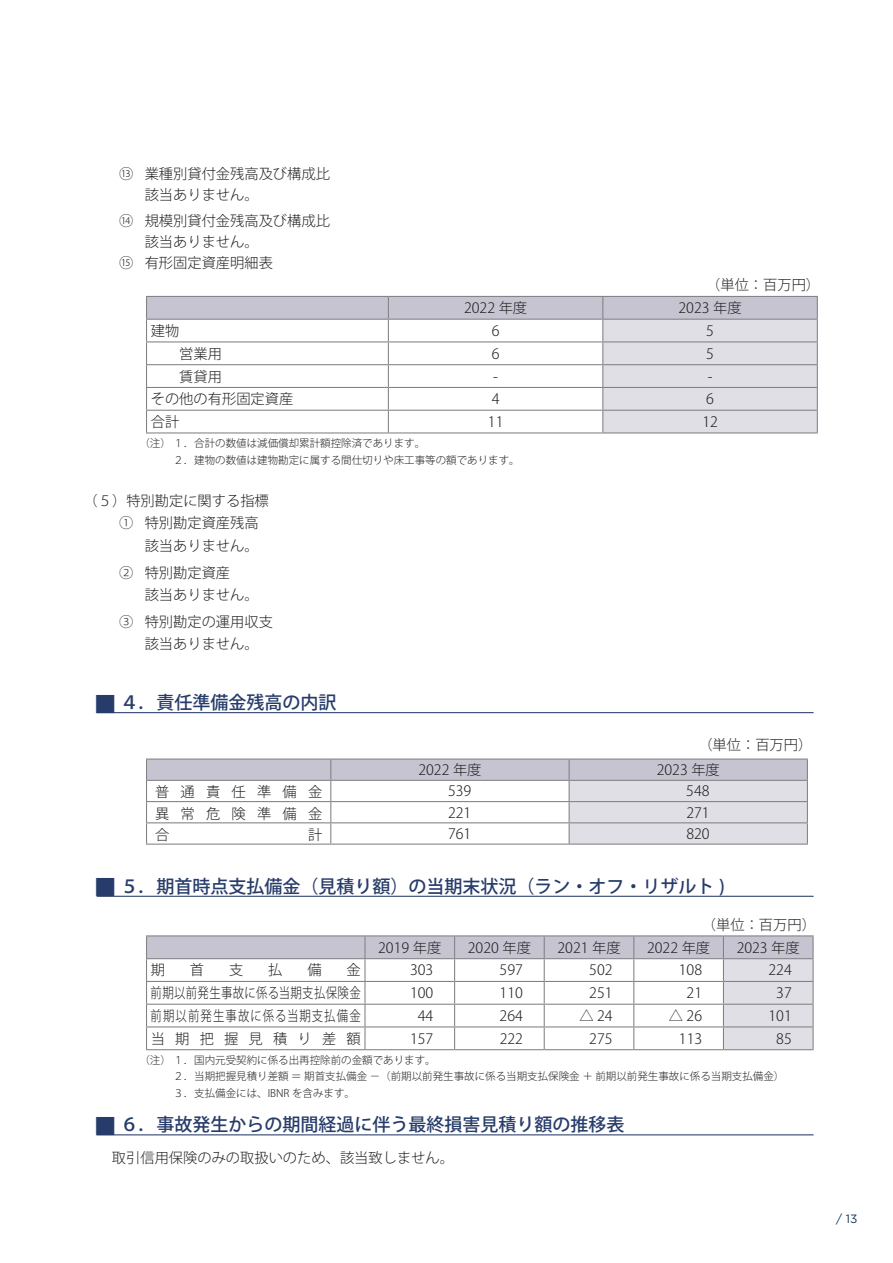
<style>
.page{position:relative;width:893px;height:1263px;background:#fff}
.page>*{position:absolute;margin:0;border:0;box-sizing:border-box;transform-origin:0 0}
.t1{font:500 18px "Koz Go Pro";color:#273c6a}
.t2{font:300 14.25px/22.5px "Koz Go Pro";color:#231f20}
.t3{font:300 14.25px "Koz Go Pro";letter-spacing:.03em;color:#231f20;scale:.8 1}
.t4{font:300 14.25px "Koz Go Pro";letter-spacing:.095em;color:#231f20;scale:.8 1}
.t5{font:300 14.25px "Koz Go Pro";letter-spacing:.79em;color:#231f20}
.t6{font:12px "Gotham";color:#113761}
.t7{font:300 10.5px/16.5px "Koz Go Pro";color:#231f20}
.s1{font-family:"Shin Go Pr 6 N";font-size:21px}
</style>
<div class="page">
<hr style="left:97px;top:712px;width:717px;height:1px;background:#273c6a">
<hr style="left:97px;top:896px;width:717px;height:1px;background:#273c6a">
<hr style="left:97px;top:1134px;width:717px;height:1px;background:#273c6a">
<svg style="left:146px;top:296px;width:672px;height:137px"></svg>
<hr style="left:388px;top:319px;width:215px;height:1px;background:#808285">
<hr style="left:603px;top:319px;width:215px;height:1px;background:#808285">
<hr style="left:146px;top:843px;width:185px;height:2px;background:#808285">
<hr style="left:331px;top:843px;width:238px;height:2px;background:#808285">
<hr style="left:569px;top:843px;width:239px;height:2px;background:#808285">
<hr style="left:146px;top:758px;width:185px;height:2px;background:#808285">
<hr style="left:331px;top:758px;width:238px;height:2px;background:#808285">
<hr style="left:569px;top:758px;width:239px;height:2px;background:#808285">
<svg style="left:146px;top:759px;width:662px;height:85px"></svg>
<hr style="left:331px;top:780px;width:238px;height:1px;background:#808285">
<hr style="left:569px;top:780px;width:239px;height:1px;background:#808285">
<hr style="left:812px;top:959px;width:2px;height:22px;background:#808285">
<hr style="left:723px;top:981px;width:91px;height:1px;background:#808285">
<hr style="left:812px;top:982px;width:2px;height:22px;background:#808285">
<hr style="left:723px;top:1004px;width:91px;height:1px;background:#808285">
<hr style="left:812px;top:1005px;width:2px;height:21px;background:#808285">
<hr style="left:723px;top:1026px;width:91px;height:1px;background:#808285">
<hr style="left:812px;top:1027px;width:2px;height:22px;background:#808285">
<hr style="left:723px;top:1049px;width:91px;height:1px;background:#808285">
<hr style="left:146px;top:935px;width:219px;height:1px;background:#808285">
<hr style="left:365px;top:935px;width:90px;height:1px;background:#808285">
<hr style="left:455px;top:935px;width:89px;height:1px;background:#808285">
<hr style="left:544px;top:935px;width:90px;height:1px;background:#808285">
<hr style="left:634px;top:935px;width:89px;height:1px;background:#808285">
<hr style="left:723px;top:935px;width:91px;height:1px;background:#808285">
<svg style="left:146px;top:936px;width:667px;height:114px"></svg>
<hr style="left:812px;top:936px;width:2px;height:22px;background:#808285">
<hr style="left:365px;top:958px;width:90px;height:1px;background:#808285">
<hr style="left:455px;top:958px;width:89px;height:1px;background:#808285">
<hr style="left:544px;top:958px;width:90px;height:1px;background:#808285">
<hr style="left:634px;top:958px;width:89px;height:1px;background:#808285">
<hr style="left:723px;top:958px;width:91px;height:1px;background:#808285">
<p class="t2" style="left:145px;top:164px;width:187px;line-height:21px;text-indent:-25px">⑬ 業種別貸付金残高及び構成比該当ありません。</p>
<p class="t2" style="left:119px;top:209px;width:212px">⑭ 規模別貸付金残高及び構成比</p>
<p class="t2" style="left:145px;top:230px;width:115px">該当ありません。</p>
<p class="t2" style="left:119px;top:251px;width:155px">⑮ 有形固定資産明細表</p>
<p class="t2" style="left:706px;top:274px;width:116px">（単位：百万円）</p>
<p class="t2" style="left:464px;top:297px;width:65px">2022 年度</p>
<p class="t2" style="left:678px;top:297px;width:65px">2023 年度</p>
<p class="t2" style="left:151px;top:320px;width:30px">建物</p>
<p class="t2" style="left:492px;top:320px;width:9px">6</p>
<p class="t2" style="left:706px;top:320px;width:9px">5</p>
<p class="t2" style="left:151px;top:342px;width:73px">　　営業用</p>
<p class="t2" style="left:492px;top:342px;width:9px">6</p>
<p class="t2" style="left:706px;top:342px;width:9px">5</p>
<p class="t2" style="left:151px;top:365px;width:73px">　　賃貸用</p>
<p class="t2" style="left:493px;top:365px;width:6px">-</p>
<p class="t2" style="left:708px;top:365px;width:6px">-</p>
<p class="t2" style="left:151px;top:388px;width:144px">その他の有形固定資産</p>
<p class="t2" style="left:492px;top:388px;width:9px">4</p>
<p class="t2" style="left:706px;top:388px;width:9px">6</p>
<p class="t2" style="left:151px;top:411px;width:30px">合計</p>
<p class="t2" style="left:488px;top:411px;width:17px">11</p>
<p class="t2" style="left:702px;top:411px;width:17px">12</p>
<p class="t7" style="left:173px;top:435px;width:348px;text-indent:-34px">（注）１．合計の数値は減価償却累計額控除済であります。<br>２．建物の数値は建物勘定に属する間仕切りや床工事等の額であります。</p>
<p class="t2" style="left:84px;top:489px;width:187px">（５）特別勘定に関する指標</p>
<p class="t2" style="left:119px;top:512px;width:141px">① 特別勘定資産残高</p>
<p class="t2" style="left:145px;top:534px;width:115px">該当ありません。</p>
<p class="t2" style="left:145px;top:561px;width:115px;text-indent:-25px">② 特別勘定資産<br>該当ありません。</p>
<p class="t2" style="left:145px;top:610px;width:130px;text-indent:-25px">③ 特別勘定の運用収支該当ありません。</p>
<p class="t1" style="left:95px;top:691px;width:243px"><span class="s1">■</span> ４．責任準備金残高の内訳</p>
<p class="t2" style="left:698px;top:733px;width:116px">（単位：百万円）</p>
<p class="t2" style="left:418px;top:759px;width:65px">2022 年度</p>
<p class="t2" style="left:657px;top:759px;width:65px">2023 年度</p>
<p class="t5" style="left:155px;top:783px;width:169px">普通責任準備金</p>
<p class="t2" style="left:448px;top:780px;width:25px">539</p>
<p class="t2" style="left:686px;top:780px;width:25px">548</p>
<p class="t5" style="left:155px;top:804px;width:169px">異常危険準備金</p>
<p class="t2" style="left:448px;top:801px;width:25px">221</p>
<p class="t2" style="left:686px;top:801px;width:25px">271</p>
<p class="t2" style="left:155px;top:824px;width:16px">合</p>
<p class="t2" style="left:308px;top:824px;width:16px">計</p>
<p class="t2" style="left:448px;top:822px;width:25px">761</p>
<p class="t2" style="left:686px;top:822px;width:25px">820</p>
<p class="t1" style="left:95px;top:874px;width:631px"><span class="s1">■</span> ５．期首時点支払備金（見積り額）の当期末状況（ラン・オフ・リザルト )</p>
<p class="t2" style="left:702px;top:913px;width:116px">（単位：百万円）</p>
<p class="t2" style="left:378px;top:936px;width:65px">2019 年度</p>
<p class="t2" style="left:468px;top:936px;width:65px">2020 年度</p>
<p class="t2" style="left:557px;top:936px;width:65px">2021 年度</p>
<p class="t2" style="left:647px;top:936px;width:65px">2022 年度</p>
<p class="t2" style="left:737px;top:936px;width:65px">2023 年度</p>
<p class="t2" style="left:151px;top:959px;width:16px">期</p>
<p class="t2" style="left:190px;top:959px;width:16px">首</p>
<p class="t2" style="left:229px;top:959px;width:16px">支</p>
<p class="t2" style="left:268px;top:959px;width:16px">払</p>
<p class="t2" style="left:307px;top:959px;width:16px">備</p>
<p class="t2" style="left:346px;top:959px;width:16px">金</p>
<p class="t2" style="left:410px;top:959px;width:25px">303</p>
<p class="t2" style="left:500px;top:959px;width:25px">597</p>
<p class="t2" style="left:589px;top:959px;width:25px">502</p>
<p class="t2" style="left:679px;top:959px;width:25px">108</p>
<p class="t2" style="left:768px;top:959px;width:25px">224</p>
<p class="t3" style="left:151px;top:984px;width:264px">前期以前発生事故に係る当期支払保険金</p>
<p class="t2" style="left:410px;top:982px;width:25px">100</p>
<p class="t2" style="left:500px;top:982px;width:25px">110</p>
<p class="t2" style="left:589px;top:982px;width:25px">251</p>
<p class="t2" style="left:687px;top:982px;width:17px">21</p>
<p class="t2" style="left:776px;top:982px;width:17px">37</p>
<p class="t4" style="left:151px;top:1006px;width:264px">前期以前発生事故に係る当期支払備金</p>
<p class="t2" style="left:418px;top:1005px;width:17px">44</p>
<p class="t2" style="left:500px;top:1005px;width:25px">264</p>
<p class="t2" style="left:579px;top:1005px;width:35px">△ 24</p>
<p class="t2" style="left:669px;top:1005px;width:35px">△ 26</p>
<p class="t2" style="left:768px;top:1005px;width:25px">101</p>
<p class="t2" style="left:151px;top:1027px;width:211px">当 期 把 握 見 積 り 差 額</p>
<p class="t2" style="left:410px;top:1027px;width:25px">157</p>
<p class="t2" style="left:500px;top:1027px;width:25px">222</p>
<p class="t2" style="left:589px;top:1027px;width:25px">275</p>
<p class="t2" style="left:679px;top:1027px;width:25px">113</p>
<p class="t2" style="left:776px;top:1027px;width:17px">85</p>
<p class="t7" style="left:173px;top:1052px;width:613px;text-indent:-34px">（注）１．国内元受契約に係る出再控除前の金額であります。<br>２．当期把握見積り差額＝期首支払備金 － （前期以前発生事故に係る当期支払保険金＋前期以前発生事故に係る当期支払備金）<br>３．支払備金には、IBNR を含みます。</p>
<p class="t1" style="left:95px;top:1113px;width:531px"><span class="s1">■</span> ６．事故発生からの期間経過に伴う最終損害見積り額の推移表</p>
<p class="t2" style="left:112px;top:1147px;width:344px">取引信用保険のみの取扱いのため、該当致しません。</p>
<p class="t6" style="left:836px;top:1211px;width:23px">/ 13</p>
</div>
